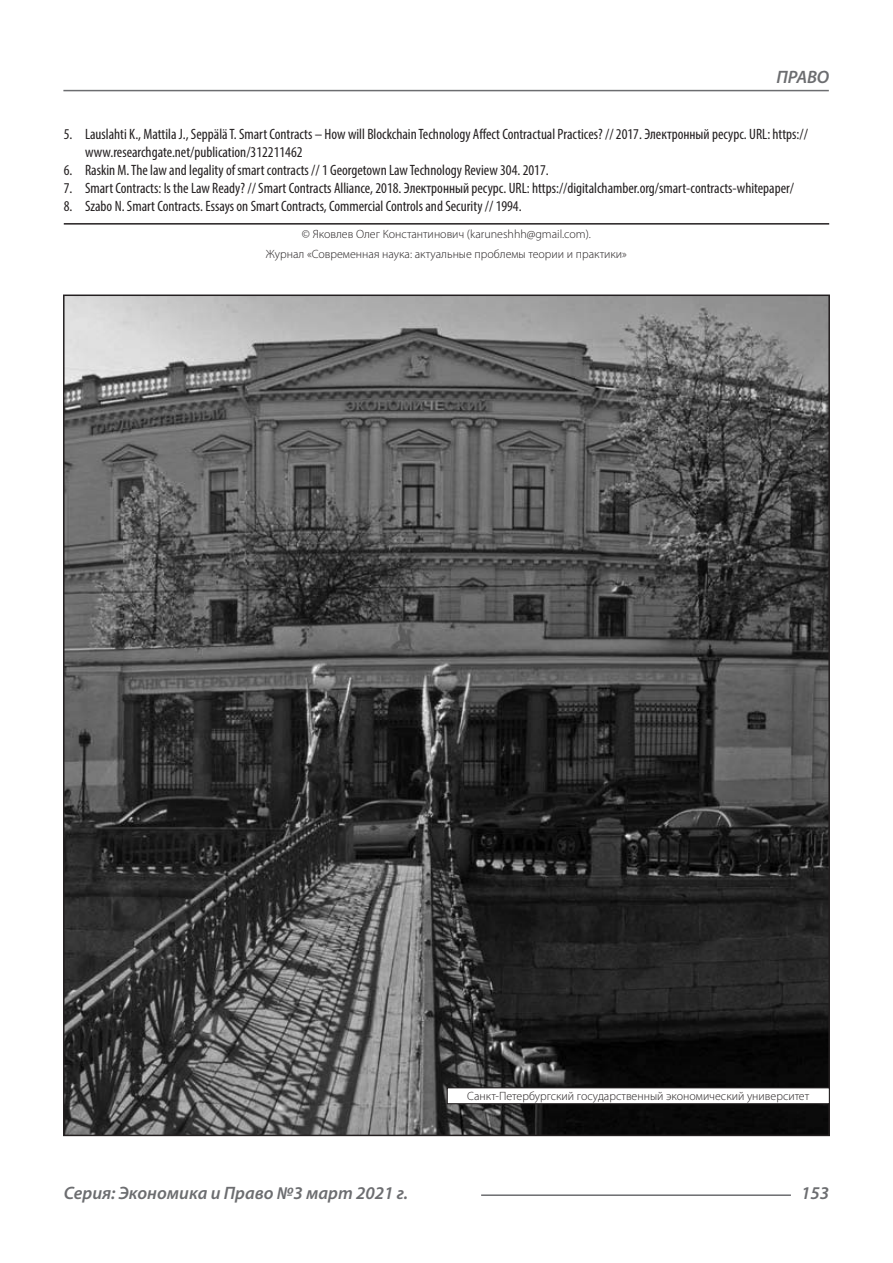
<style>
.page{position:relative;width:893px;height:1263px;background:#fff}
.page>*{position:absolute;margin:0;border:0;box-sizing:border-box;transform-origin:0 0}
.t1{font:italic 600 18px "Myriad Pro";color:#6c6d70}
.t2{font:condensed 15px/18px "Myriad Pro";color:#231f20}
.Автор_копирайт{font:300 12px "Myriad Pro";color:#231f20}
</style>
<div class="page">
<hr style="left:63px;top:90px;width:766px;height:1px;background:#6c6d70">
<hr style="left:481px;top:1194px;width:310px;height:2px;background:#6c6d70">
<hr style="left:64px;top:223px;width:765px;height:2px;background:#231f20">
<img style="left:66px;top:297px;width:761px;height:836px">
<div style="left:447px;top:1088px;width:382px;height:16px;background:#fff"></div>
<div style="left:447px;top:1087px;width:383px;height:17px;border:1px solid #231f20"></div>
<p class="t1" style="left:776px;top:66px;width:54px">ПРАВО</p>
<p class="t2" style="left:85px;top:125px;width:724px;text-indent:-21px">5. Lauslahti K., Mattila J., Seppälä T. Smart Contracts – How will Blockchain Technology Affect Contractual Practices? // 2017. Электронный ресурс. URL: https:// www.researchgate.net/publication/312211462</p>
<p class="t2" style="left:64px;top:161px;width:486px">6. Raskin M. The law and legality of smart contracts // 1 Georgetown Law Technology Review 304. 2017.</p>
<p class="t2" style="left:64px;top:179px;width:732px">7. Smart Contracts: Is the Law Ready? // Smart Contracts Alliance, 2018. Электронный ресурс. URL: https://digitalchamber.org/smart-contracts-whitepaper/</p>
<p class="t2" style="left:64px;top:197px;width:459px">8. Szabo N. Smart Contracts. Essays on Smart Contracts, Commercial Controls and Security // 1994.</p>
<p class="Автор_копирайт" style="left:302px;top:227px;width:291px">© Яковлев Олег Константинович (karuneshhh@gmail.com).</p>
<p class="Автор_копирайт" style="left:266px;top:247px;width:363px">Журнал «Современная наука: актуальные проблемы теории и практики»</p>
<p class="Автор_копирайт" style="left:467px;top:1089px;width:344px">Санкт-Петербургский государственный экономический университет</p>
<p class="t1" style="left:64px;top:1182px;width:346px">Серия: Экономика и Право №3 март 2021 г.</p>
<p class="t1" style="left:801px;top:1182px;width:30px">153</p>
</div>
